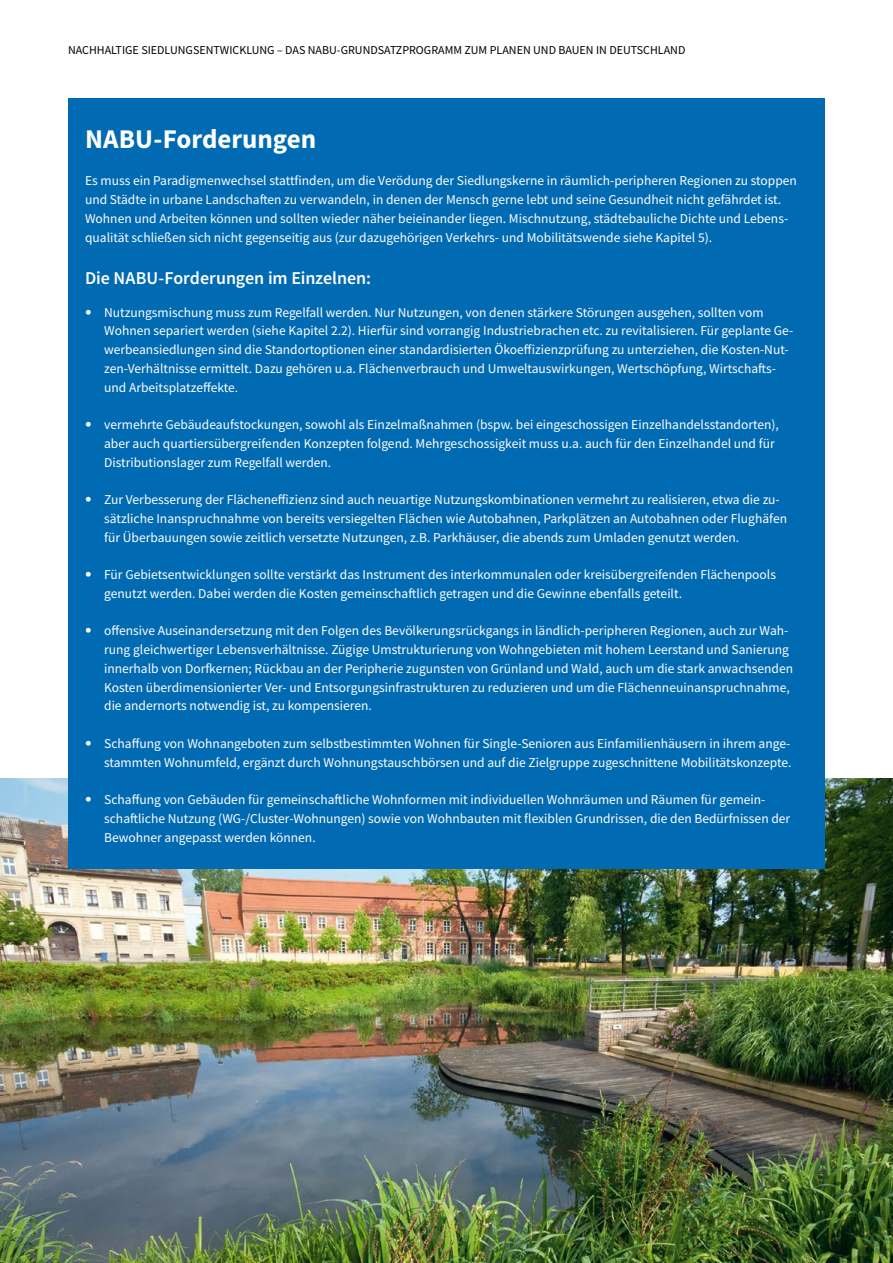
<style>
.page{position:relative;width:893px;height:1263px;background:#fff}
.page>*{position:absolute;margin:0;border:0;box-sizing:border-box;transform-origin:0 0}
.t1{font:700 27px "Source Sans Pro";letter-spacing:-.005em;color:#fff}
.t2{font:600 18px "Source Sans Pro";letter-spacing:-.005em;color:#fff}
.t3{font:13.5px/18.8px "Source Sans Pro";color:#fff}
.t4{font:12px "Source Sans Pro";color:#000}
.s1{font-family:"Swift Com"}
</style>
<div class="page">
<img style="left:0;top:778px;width:893px;height:485px">
<div style="left:68px;top:98px;width:757px;height:770px;background:#006ab3"></div>
<p class="t4" style="left:68px;top:42px;width:619px">Nachhaltige Siedlungsentwicklung – Das NABU-Grun dsatzprogramm zum Plan en un d Bauen in Deutschlan d</p>
<h1 class="t1" style="left:85px;top:121px;width:233px">NABU-Forderungen</h1>
<p class="t3" style="left:85px;top:171px;width:713px">Es muss ein Paradigmenwechsel stattfinden, um die Verödung der Siedlungskerne in räumlich-peripheren Regionen zu stoppen und Städte in urbane Landschaften zu verwandeln, in denen der Mensch gerne lebt und seine Gesundheit nicht gefährdet ist.<br>Wohnen und Arbeiten können und sollten wieder näher beieinander liegen. Mischnutzung, städtebauliche Dichte und Lebens&shy;qualität schließen sich nicht gegenseitig aus (zur dazugehörigen Verkehrs- und Mobilitätswende siehe Kapitel 5).</p>
<h2 class="t2" style="left:85px;top:267px;width:288px">Die NABU-Forderungen im Einzelnen:</h2>
<p class="t3" style="left:104px;top:303px;width:690px;text-indent:-19px"><span class="s1">•</span> Nutzungsmischung muss zum Regelfall werden. Nur Nutzungen, von denen stärkere Störungen ausgehen, sollten vom Wohnen separiert werden (siehe Kapitel 2.2). Hierfür sind vorrangig Industriebrachen etc. zu revitalisieren. Für geplante Ge&shy;werbeansiedlungen sind die Standortoptionen einer standardisierten Ökoeffizienzprüfung zu unterziehen, die Kosten-Nut&shy;zen-Verhältnisse ermittelt. Dazu gehören u.a. Flächenverbrauch und Umweltauswirkungen, Wertschöpfung, Wirtschafts&shy;und Arbeitsplatzeffekte.</p>
<p class="t3" style="left:104px;top:415px;width:676px;text-indent:-19px"><span class="s1">•</span> vermehrte Gebäudeaufstockungen, sowohl als Einzelmaßnahmen (bspw. bei eingeschossigen Einzelhandelsstandorten), aber auch quartiersübergreifenden Konzepten folgend. Mehrgeschossigkeit muss u.a. auch für den Einzelhandel und für<br>Distributionslager zum Regelfall werden.</p>
<p class="t3" style="left:104px;top:490px;width:684px;text-indent:-19px"><span class="s1">•</span> Zur Verbesserung der Flächeneffizienz sind auch neuartige Nutzungskombinationen vermehrt zu realisieren, etwa die zu&shy;sätzliche Inanspruchnahme von bereits versiegelten Flächen wie Autobahnen, Parkplätzen an Autobahnen oder Flughäfen für Überbauungen sowie zeitlich versetzte Nutzungen, z.B. Parkhäuser, die abends zum Umladen genutzt werden.</p>
<p class="t3" style="left:104px;top:565px;width:673px;text-indent:-19px"><span class="s1">•</span> Für Gebietsentwicklungen sollte verstärkt das Instrument des interkommunalen oder kreisübergreifenden Flächenpools genutzt werden. Dabei werden die Kosten gemeinschaftlich getragen und die Gewinne ebenfalls geteilt.</p>
<p class="t3" style="left:104px;top:621px;width:690px;text-indent:-19px"><span class="s1">•</span> offensive Auseinandersetzung mit den Folgen des Bevölkerungsrückgangs in ländlich-peripheren Regionen, auch zur Wah&shy;rung gleichwertiger Lebensverhältnisse. Zügige Umstrukturierung von Wohngebieten mit hohem Leerstand und Sanierung innerhalb von Dorfkernen; Rückbau an der Peripherie zugunsten von Grünland und Wald, auch um die stark anwachsenden Kosten überdimensionierter Ver- und Entsorgungsinfrastrukturen zu reduzieren und um die Flächenneuinanspruchnahme, die andernorts notwendig ist, zu kompensieren.</p>
<p class="t3" style="left:85px;top:734px;width:708px;text-align:right"><span class="s1">•</span> Schaffung von Wohnangeboten zum selbstbestimmten Wohnen für Single-Senioren aus Einfamilienhäusern in ihrem ange&shy;stammten Wohnumfeld, ergänzt durch Wohnungstauschbörsen und auf die Zielgruppe zugeschnittene Mobilitätskonzepte.</p>
<p class="t3" style="left:104px;top:790px;width:688px;text-indent:-19px"><span class="s1">•</span> Schaffung von Gebäuden für gemeinschaftliche Wohnformen mit individuellen Wohnräumen und Räumen für gemein&shy;schaftliche Nutzung (WG-/Cluster-Wohnungen) sowie von Wohnbauten mit flexiblen Grundrissen, die den Bedürfnissen der<br>Bewohner angepasst werden können.</p>
</div>
